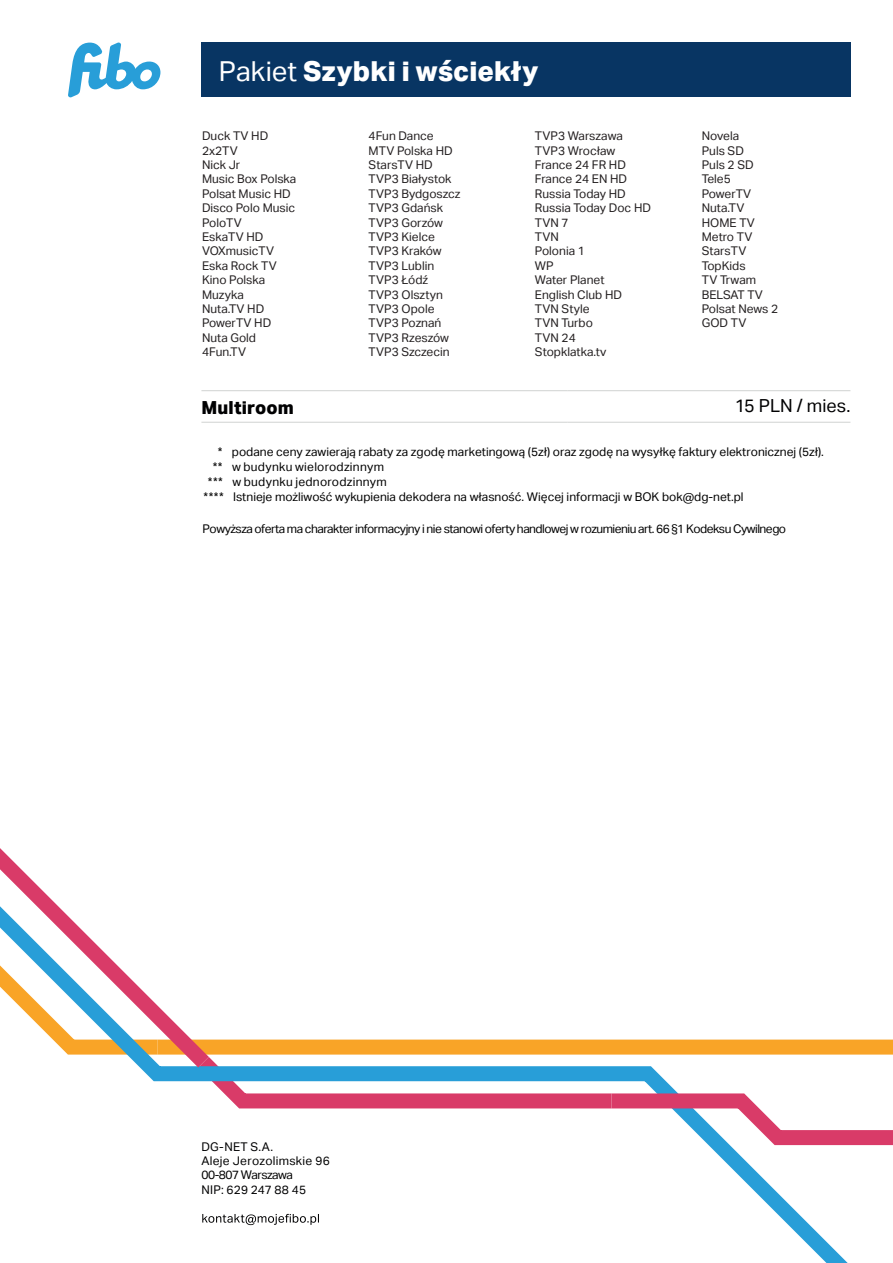
<style>
.page{position:relative;width:893px;height:1263px;background:#fff}
.page>*{position:absolute;margin:0;border:0;box-sizing:border-box;transform-origin:0 0}
.t1{font:800 27.6px "Aktiv Grotesk";letter-spacing:.005em;color:#fff}
.t2{font:18px "Aktiv Grotesk";color:#000002}
.t3{font:800 18px "Aktiv Grotesk";letter-spacing:.01em;color:#000002}
.t4{font:12px/14.4px "Aktiv Grotesk";color:#231f20}
.t5{font:12px "Aktiv Grotesk";color:#000001}
.t6{font:12px "Aktiv Grotesk";letter-spacing:-.04em;color:#000001}
.t7{font:12px/14.4px "Aktiv Grotesk";letter-spacing:.02em;color:#000001}
.t8{font:12px "Aktiv Grotesk";letter-spacing:.02em;color:#000002}
.s1{font-weight:400}
</style>
<div class="page">
<svg style="left:68px;top:42px;width:92px;height:56px"></svg>
<div style="left:201px;top:43px;width:649px;height:54px;background:#083563"></div>
<svg style="left:202px;top:1152px;width:646px;height:111px"></svg>
<div style="left:158px;top:1039px;width:735px;height:15px;background:#f9a427"></div>
<svg style="left:214px;top:1054px;width:679px;height:98px"></svg>
<svg style="left:0;top:848px;width:225px;height:235px"></svg>
<hr style="left:201px;top:390px;width:366px;height:1px;background:#d0d2d1">
<hr style="left:567px;top:390px;width:283px;height:1px;background:#d0d2d1">
<hr style="left:201px;top:422px;width:366px;height:1px;background:#d0d2d1">
<hr style="left:567px;top:422px;width:283px;height:1px;background:#d0d2d1">
<h1 class="t1" style="left:219px;top:55px;width:321px"><span class="s1">Pakiet</span> Szybki i wściekły</h1>
<p class="t4" style="left:202px;top:129px;width:96px">Duck TV HD<br>2x2TV<br>Nick Jr<br>Music Box Polska<br>Polsat Music HD<br>Disco Polo Music<br>PoloTV<br>EskaTV HD<br>VOXmusicTV<br>Eska Rock TV<br>Kino Polska<br>Muzyka<br>Nuta.TV HD<br>PowerTV HD<br>Nuta Gold<br>4Fun.TV</p>
<p class="t4" style="left:369px;top:129px;width:93px">4Fun Dance<br>MTV Polska HD<br>StarsTV HD<br>TVP3 Białystok<br>TVP3 Bydgoszcz<br>TVP3 Gdańsk<br>TVP3 Gorzów<br>TVP3 Kielce<br>TVP3 Kraków<br>TVP3 Lublin<br>TVP3 Łódź<br>TVP3 Olsztyn<br>TVP3 Opole<br>TVP3 Poznań<br>TVP3 Rzeszów<br>TVP3 Szczecin</p>
<p class="t4" style="left:535px;top:129px;width:118px">TVP3 Warszawa<br>TVP3 Wrocław<br>France 24 FR HD<br>France 24 EN HD<br>Russia Today HD<br>Russia Today Doc HD<br>TVN 7<br>TVN<br>Polonia 1<br>WP<br>Water Planet<br>English Club HD<br>TVN Style<br>TVN Turbo<br>TVN 24<br>Stopklatka.tv</p>
<p class="t4" style="left:702px;top:129px;width:78px">Novela<br>Puls SD<br>Puls 2 SD<br>Tele5<br>PowerTV<br>Nuta.TV<br>HOME TV<br>Metro TV<br>StarsTV<br>TopKids<br>TV Trwam<br>BELSAT TV<br>Polsat News 2<br>GOD TV</p>
<h2 class="t3" style="left:201px;top:397px;width:94px">Multiroom</h2>
<h2 class="t2" style="left:735px;top:395px;width:117px">15 PLN / mies.</h2>
<p class="t5" style="left:218px;top:445px;width:608px">* podane ceny zawierają rabaty za zgodę marketingową (5zł) oraz zgodę na wysyłkę faktury elektronicznej (5zł).</p>
<p class="t7" style="left:208px;top:460px;width:180px;text-align:center">** w budynku wielorodzinnym *** w budynku jednorodzinnym</p>
<p class="t5" style="left:203px;top:490px;width:542px">**** Istnieje możliwość wykupienia dekodera na własność. Więcej informacji w BOK bok@dg-net.pl</p>
<p class="t6" style="left:203px;top:522px;width:585px">Powyższa oferta ma charakter informacyjny i nie stanowi oferty handlowej w rozumieniu art. 66 §1 Kodeksu Cywilnego</p>
<p class="t8" style="left:201px;top:1139px;width:73px">DG-NET S.A.</p>
<p class="t7" style="left:201px;top:1153px;width:130px">Aleje Jerozolimskie 96<br>00-807 Warszawa</p>
<p class="t8" style="left:201px;top:1182px;width:106px">NIP: 629 247 88 45</p>
</div>
